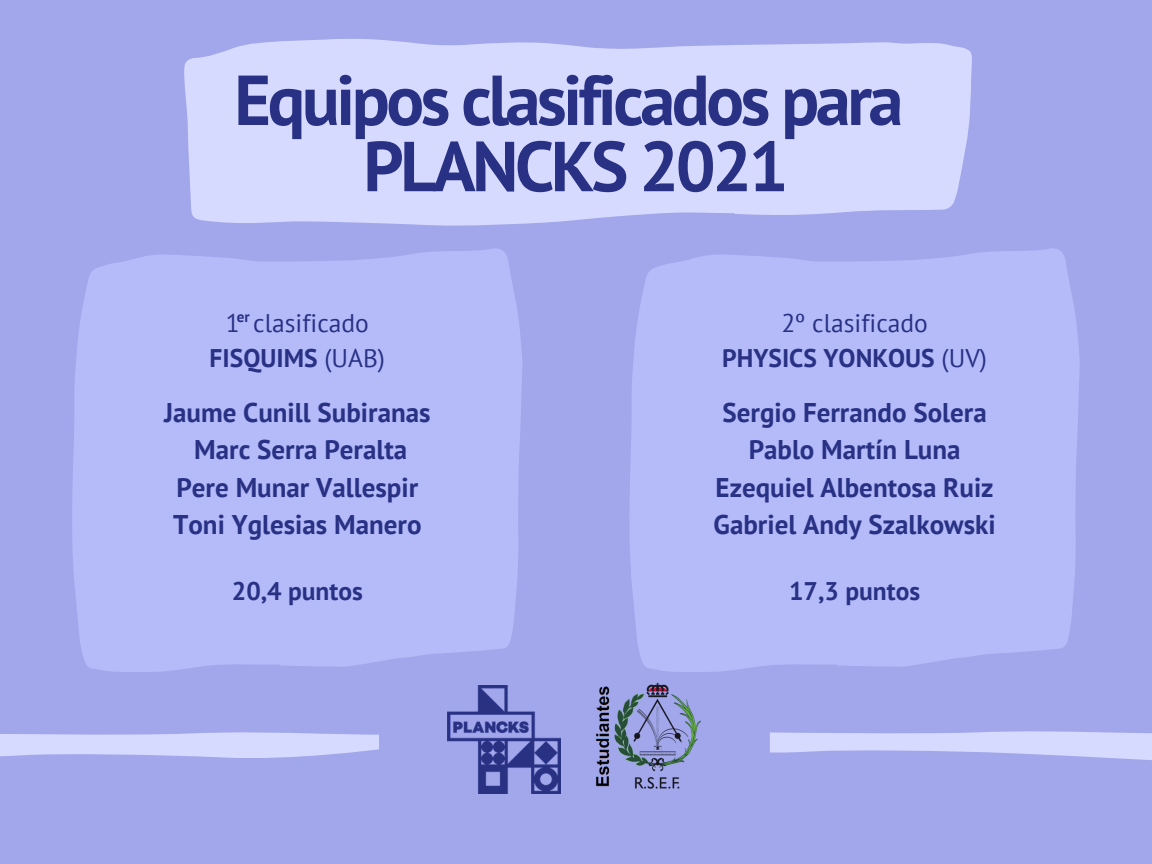
<style>
.page{position:relative;width:1152px;height:864px;background:#a1a7ea}
.page>*{position:absolute;margin:0;border:0;box-sizing:border-box;transform-origin:0 0}
.t1{font:700 70.65px "PT Sans";letter-spacing:-.05em;color:#293184}
.t2{font:700 27px "PT Sans";color:#293184}
.t3{font:700 25.5px "PT Sans";color:#293184}
.t4{font:25.5px "PT Sans";color:#293184}
.t5{font:700 15px "PT Sans";color:#293184}
.s1{font-weight:400}
</style>
<div class="page">
<svg style="left:0;top:732px;width:379px;height:26px"></svg>
<svg style="left:770px;top:731px;width:382px;height:29px"></svg>
<div style="left:629px;top:248px;width:451px;height:424px;background:#b5bbf9"></div>
<svg style="left:184px;top:39px;width:788px;height:187px;background:#d2d5fd"></svg>
<img style="left:596px;top:683px;width:105px;height:106px">
<img style="left:448px;top:685px;width:112px;height:108px">
<div style="left:72px;top:248px;width:450px;height:424px;background:#b5bbf9"></div>
<p class="t1" style="left:234px;top:53px;width:671px">Equipos clasificados para</p>
<p class="t1" style="left:363px;top:119px;width:427px">PLANCKS 2021</p>
<p class="t4" style="left:226px;top:306px;width:145px">1 clasificado</p>
<p class="t3" style="left:210px;top:341px;width:177px">FISQUIMS <span class="s1">(UAB)</span></p>
<p class="t5" style="left:237px;top:307px;width:14px">er</p>
<p class="t2" style="left:164px;top:395px;width:268px">Jaume Cunill Subiranas</p>
<p class="t2" style="left:194px;top:432px;width:214px">Marc Serra Peralta</p>
<p class="t2" style="left:177px;top:469px;width:243px">Pere Munar Vallespir</p>
<p class="t2" style="left:173px;top:506px;width:250px">Toni Yglesias Manero</p>
<p class="t4" style="left:781px;top:306px;width:148px">2º clasificado</p>
<p class="t3" style="left:722px;top:341px;width:266px">PHYSICS YONKOUS <span class="s1">(UV)</span></p>
<p class="t2" style="left:723px;top:395px;width:266px">Sergio Ferrando Solera</p>
<p class="t2" style="left:749px;top:432px;width:213px">Pablo Martín Luna</p>
<p class="t2" style="left:716px;top:469px;width:280px">Ezequiel Albentosa Ruiz</p>
<p class="t2" style="left:714px;top:506px;width:284px">Gabriel Andy Szalkowski</p>
<p class="t3" style="left:232px;top:574px;width:132px">20,4 puntos</p>
<p class="t3" style="left:789px;top:574px;width:132px">17,3 puntos</p>
</div>
